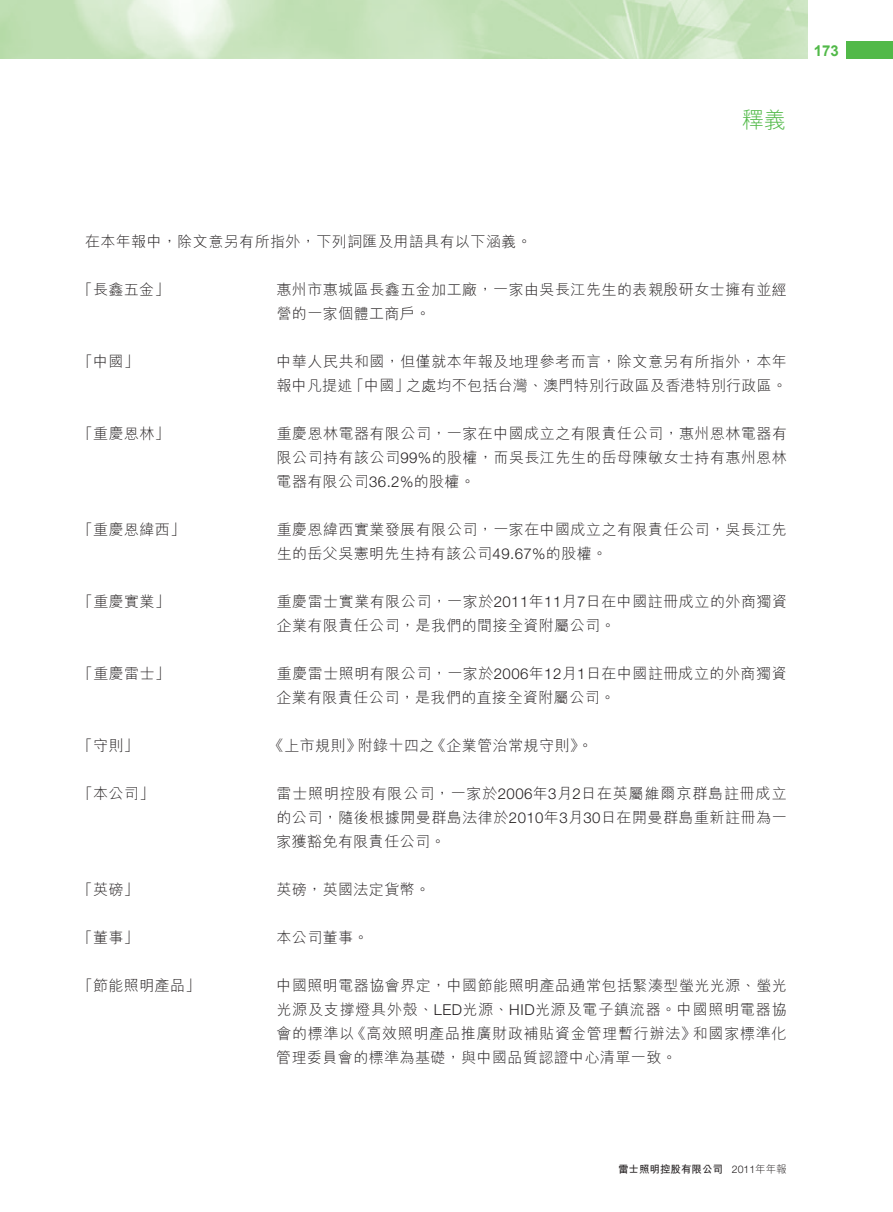
<style>
.page{position:relative;width:893px;height:1212px;background:#fff}
.page>*{position:absolute;margin:0;border:0;box-sizing:border-box;transform-origin:0 0}
.t1{font:300 22.5px "M Hei HK";color:#51b948}
.t2{font:300 15px/24px "M Hei HK";letter-spacing:.03em;color:#231f20}
.t3{font:700 15px "Arial";color:#51b948}
.t4{font:700 10.5px "M Hei HK";color:#231f20}
.s1{font-family:"Helvetica Neue LT Std"}
.s2{font-family:"Helvetica Neue LT Std";font-weight:300}
.s3{font-weight:300}
</style>
<div class="page">
<div style="left:846px;top:42px;width:47px;height:17px;background:#51b948"></div>
<img style="left:0;top:0;width:808px;height:59px">
<h1 class="t1" style="left:742px;top:104px;width:47px">釋義</h1>
<p class="t3" style="left:814px;top:41px;width:27px">173</p>
<p class="t2" style="left:85px;top:229px;width:448px">在本年報中，除文意另有所指外，下列詞匯及用語具有以下涵義。</p>
<p class="t2" style="left:78px;top:277px;width:94px">「長鑫五金」</p>
<p class="t2" style="left:276px;top:277px;width:512px">惠州市惠城區長鑫五金加工廠，一家由吳長江先生的表親殷研女士擁有並經營的一家個體工商戶。</p>
<p class="t2" style="left:78px;top:349px;width:63px">「中國」</p>
<p class="t2" style="left:277px;top:349px;width:512px">中華人民共和國，但僅就本年報及地理參考而言，除文意另有所指外，本年報中凡提述「中國」之處均不包括台灣、澳門特別行政區及香港特別行政區。</p>
<p class="t2" style="left:78px;top:421px;width:94px">「重慶恩林」</p>
<p class="t2" style="left:277px;top:421px;width:512px;text-align:justify">重慶恩林電器有限公司，一家在中國成立之有限責任公司，惠州恩林電器有限公司持有該公司<span class="s1">99%</span>的股權，而吳長江先生的岳母陳敏女士持有惠州恩林電器有限公司<span class="s1">36.2%</span>的股權。</p>
<p class="t2" style="left:78px;top:517px;width:109px">「重慶恩緯西」</p>
<p class="t2" style="left:277px;top:517px;width:512px">重慶恩緯西實業發展有限公司，一家在中國成立之有限責任公司，吳長江先生的岳父吳憲明先生持有該公司<span class="s1">49.67%</span>的股權。</p>
<p class="t2" style="left:78px;top:589px;width:94px">「重慶實業」</p>
<p class="t2" style="left:277px;top:589px;width:512px">重慶雷士實業有限公司，一家於<span class="s1">2011</span>年<span class="s1">11</span>月<span class="s1">7</span>日在中國註冊成立的外商獨資企業有限責任公司，是我們的間接全資附屬公司。</p>
<p class="t2" style="left:78px;top:661px;width:94px">「重慶雷士」</p>
<p class="t2" style="left:276px;top:661px;width:512px">重慶雷士照明有限公司，一家於<span class="s1">2006</span>年<span class="s1">12</span>月<span class="s1">1</span>日在中國註冊成立的外商獨資企業有限責任公司，是我們的直接全資附屬公司。</p>
<p class="t2" style="left:78px;top:733px;width:63px">「守則」</p>
<p class="t2" style="left:269px;top:733px;width:325px">《上市規則》附錄十四之《企業管治常規守則》。</p>
<p class="t2" style="left:78px;top:781px;width:78px">「本公司」</p>
<p class="t2" style="left:276px;top:781px;width:512px;text-align:justify">雷士照明控股有限公司，一家於<span class="s1">2006</span>年<span class="s1">3</span>月<span class="s1">2</span>日在英屬維爾京群島註冊成立的公司，隨後根據開曼群島法律於<span class="s1">2010</span>年<span class="s1">3</span>月<span class="s1">30</span>日在開曼群島重新註冊為一家獲豁免有限責任公司。</p>
<p class="t2" style="left:78px;top:877px;width:63px">「英磅」</p>
<p class="t2" style="left:276px;top:877px;width:155px">英磅，英國法定貨幣。</p>
<p class="t2" style="left:78px;top:925px;width:63px">「董事」</p>
<p class="t2" style="left:276px;top:925px;width:94px">本公司董事。</p>
<p class="t2" style="left:78px;top:973px;width:124px">「節能照明產品」</p>
<p class="t2" style="left:276px;top:973px;width:512px;text-align:justify">中國照明電器協會界定，中國節能照明產品通常包括緊湊型螢光光源、螢光光源及支撐燈具外殼、<span class="s1">LED</span>光源、<span class="s1">HID</span>光源及電子鎮流器。中國照明電器協會的標準以《高效照明產品推廣財政補貼資金管理暫行辦法》和國家標準化管理委員會的標準為基礎，與中國品質認證中心清單一致。</p>
<p class="t4" style="left:618px;top:1161px;width:170px">雷士照明控股有限公司 <span class="s2">2011</span><span class="s3">年年報</span></p>
</div>
